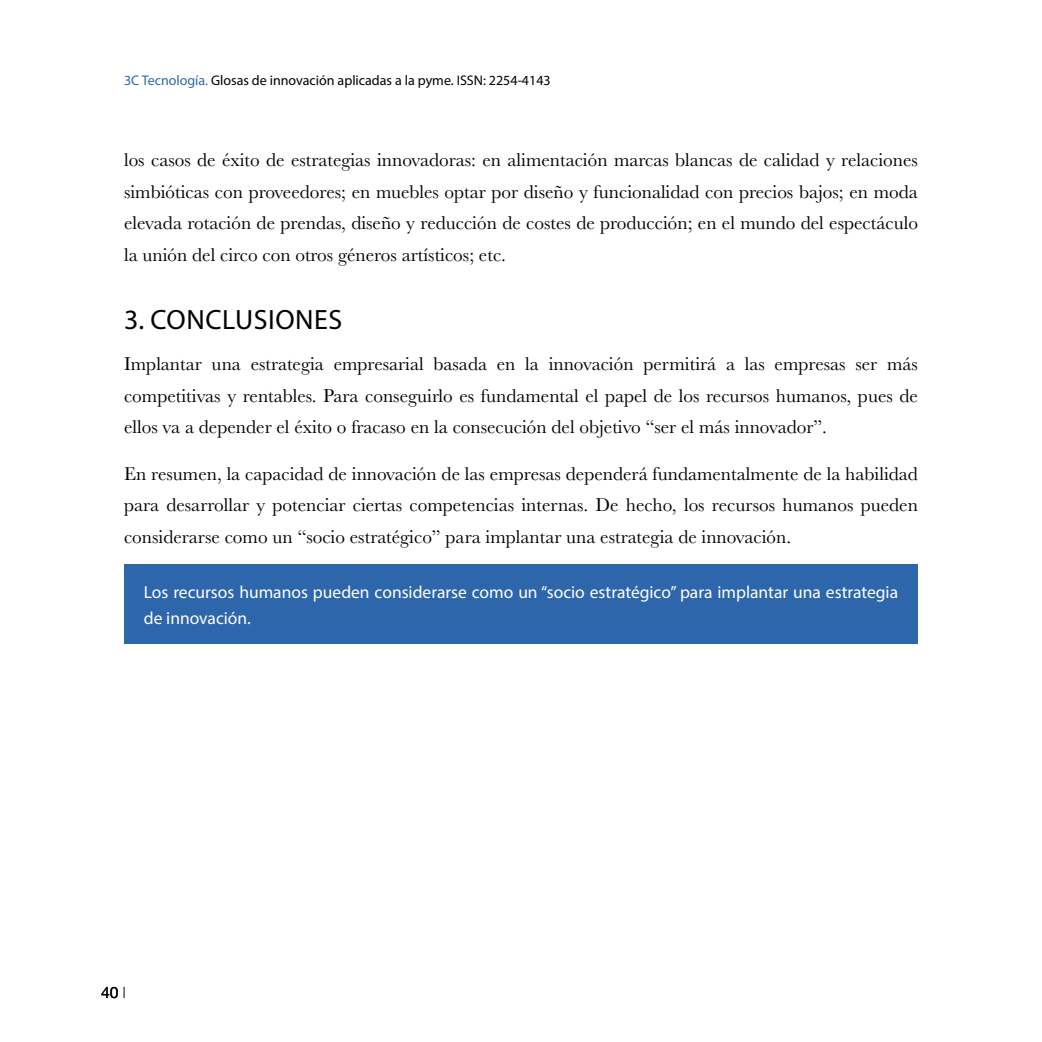
<style>
.page{position:relative;width:1042px;height:1042px;background:#fff}
.page>*{position:absolute;margin:0;border:0;box-sizing:border-box;transform-origin:0 0}
.t1{font:28px "Myriad Pro";letter-spacing:.02em;color:#000}
.t2{font:19.25px/31.5px "Baskerville";color:#000;text-align:justify}
.t3{font:17.5px/26.2px "Myriad Pro";color:#fff}
.t4{font:15.75px "Helvetica Neue";color:#000}
.t5{font:14px "Myriad Pro";color:#000}
.s1{color:#2e66ab}
</style>
<div class="page">
<div style="left:124px;top:565px;width:794px;height:79px;background:#2e66ab"></div>
<p class="t5" style="left:124px;top:72px;width:428px"><span class="s1">3C Tecnología.</span> Glosas de innovación aplicadas a la pyme. ISSN: 2254-4143</p>
<p class="t2" style="left:124px;top:144px;width:795px">los casos de éxito de estrategias innovadoras: en alimentación marcas blancas de calidad y relaciones simbióticas con proveedores; en muebles optar por diseño y funcionalidad con precios bajos; en moda elevada rotación de prendas, diseño y reducción de costes de producción; en el mundo del espectáculo la unión del circo con otros géneros artísticos; etc.</p>
<h1 class="t1" style="left:124px;top:302px;width:220px">3. CONCLUSIONES</h1>
<p class="t2" style="left:124px;top:349px;width:795px">Implantar una estrategia empresarial basada en la innovación permitirá a las empresas ser más competitivas y rentables. Para conseguirlo es fundamental el papel de los recursos humanos, pues de ellos va a depender el éxito o fracaso en la consecución del objetivo “ser el más innovador”.</p>
<p class="t2" style="left:124px;top:458px;width:795px">En resumen, la capacidad de innovación de las empresas dependerá fundamentalmente de la habilidad para desarrollar y potenciar ciertas competencias internas. De hecho, los recursos humanos pueden considerarse como un “socio estratégico” para implantar una estrategia de innovación.</p>
<p class="t3" style="left:144px;top:578px;width:756px">Los recursos humanos pueden considerarse como un “socio estratégico” para implantar una estrategia de innovación.</p>
<p class="t4" style="left:101px;top:981px;width:19px">40</p>
</div>
